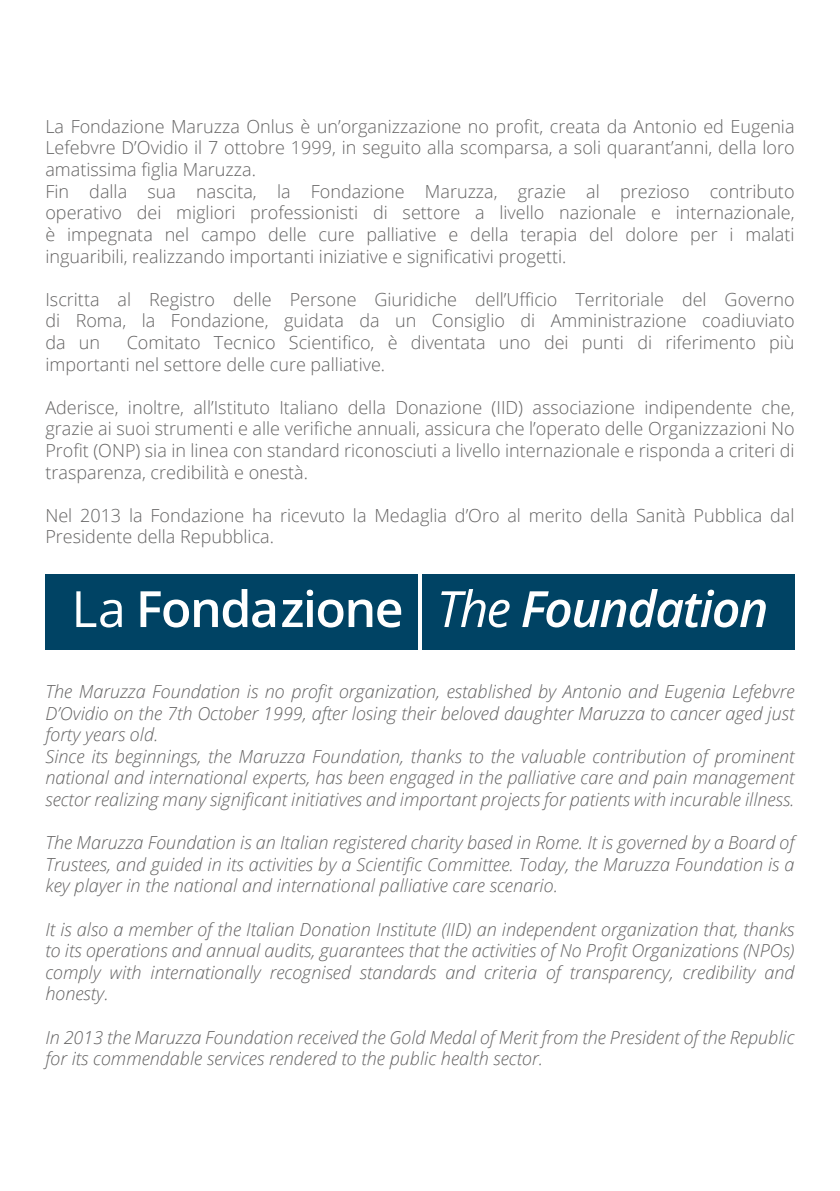
<style>
.page{position:relative;width:840px;height:1191px;background:#fff}
.page>*{position:absolute;margin:0;border:0;box-sizing:border-box;transform-origin:0 0}
.t1{font:600 50px "Open Sans";letter-spacing:-.03em;color:#fff}
.t2{font:300 18px/21.6px "Open Sans";color:#646363}
.t3{font:italic 300 18px/21.6px "Open Sans";color:#646363}
.s1{font-weight:400}
.s2{font-weight:400;font-style:italic}
.s3{font-style:italic}
</style>
<div class="page">
<div style="left:45px;top:574px;width:372px;height:75px;background:#004364"></div>
<div style="left:422px;top:574px;width:372px;height:75px;background:#004364"></div>
<p class="t2" style="left:45px;top:115px;width:750px">La Fondazione Maruzza Onlus è un’organizzazione no profit, creata da Antonio ed Eugenia Lefebvre D’Ovidio il 7 ottobre 1999, in seguito alla scomparsa, a soli quarant’anni, della loro amatissima figlia Maruzza.<br>Fin dalla sua nascita, la Fondazione Maruzza, grazie al prezioso contributo operativo dei migliori professionisti di settore a livello nazionale e internazionale, è impegnata nel campo delle cure palliative e della terapia del dolore per i malati inguaribili, realizzando importanti iniziative e significativi progetti.</p>
<p class="t2" style="left:45px;top:288px;width:750px;text-align:justify">Iscritta al Registro delle Persone Giuridiche dell’Ufficio Territoriale del Governo di Roma, la Fondazione, guidata da un Consiglio di Amministrazione coadiuviato da un</p>
<p class="t2" style="left:45px;top:331px;width:750px;text-indent:81px">Comitato Tecnico Scientifico, è diventata uno dei punti di riferimento più importanti nel settore delle cure palliative.</p>
<p class="t2" style="left:45px;top:396px;width:750px;text-align:justify">Aderisce, inoltre, all’Istituto Italiano della Donazione (IID) associazione indipendente che, grazie ai suoi strumenti e alle verifiche annuali, assicura che l’operato delle Organizzazioni No Profit (ONP) sia in linea con standard riconosciuti a livello internazionale e risponda a criteri di trasparenza, credibilità e onestà.</p>
<p class="t2" style="left:45px;top:504px;width:750px">Nel 2013 la Fondazione ha ricevuto la Medaglia d’Oro al merito della Sanità Pubblica dal<br>Presidente della Repubblica.</p>
<h1 class="t1" style="left:71px;top:574px;width:698px"><span class="s1">La</span> Fondazione <span class="s2">The</span> <span class="s3">Foundation</span></h1>
<p class="t3" style="left:45px;top:680px;width:750px">The Maruzza Foundation is no profit organization, established by Antonio and Eugenia Lefebvre D’Ovidio on the 7th October 1999, after losing their beloved daughter Maruzza to cancer aged just forty years old.<br>Since its beginnings, the Maruzza Foundation, thanks to the valuable contribution of prominent national and international experts, has been engaged in the palliative care and pain management sector realizing many significant initiatives and important projects for patients with incurable illness.</p>
<p class="t3" style="left:45px;top:831px;width:750px;text-align:justify">The Maruzza Foundation is an Italian registered charity based in Rome. It is governed by a Board of Trustees, and guided in its activities by a Scientific Committee. Today, the Maruzza Foundation is a key player in the national and international palliative care scenario.</p>
<p class="t3" style="left:45px;top:917px;width:750px;text-align:justify">It is also a member of the Italian Donation Institute (IID) an independent organization that, thanks to its operations and annual audits, guarantees that the activities of No Profit Organizations (NPOs) comply with internationally recognised standards and criteria of transparency, credibility and honesty.</p>
<p class="t3" style="left:45px;top:1025px;width:750px">In 2013 the Maruzza Foundation received the Gold Medal of Merit from the President of the Republic for its commendable services rendered to the public health sector.</p>
</div>
